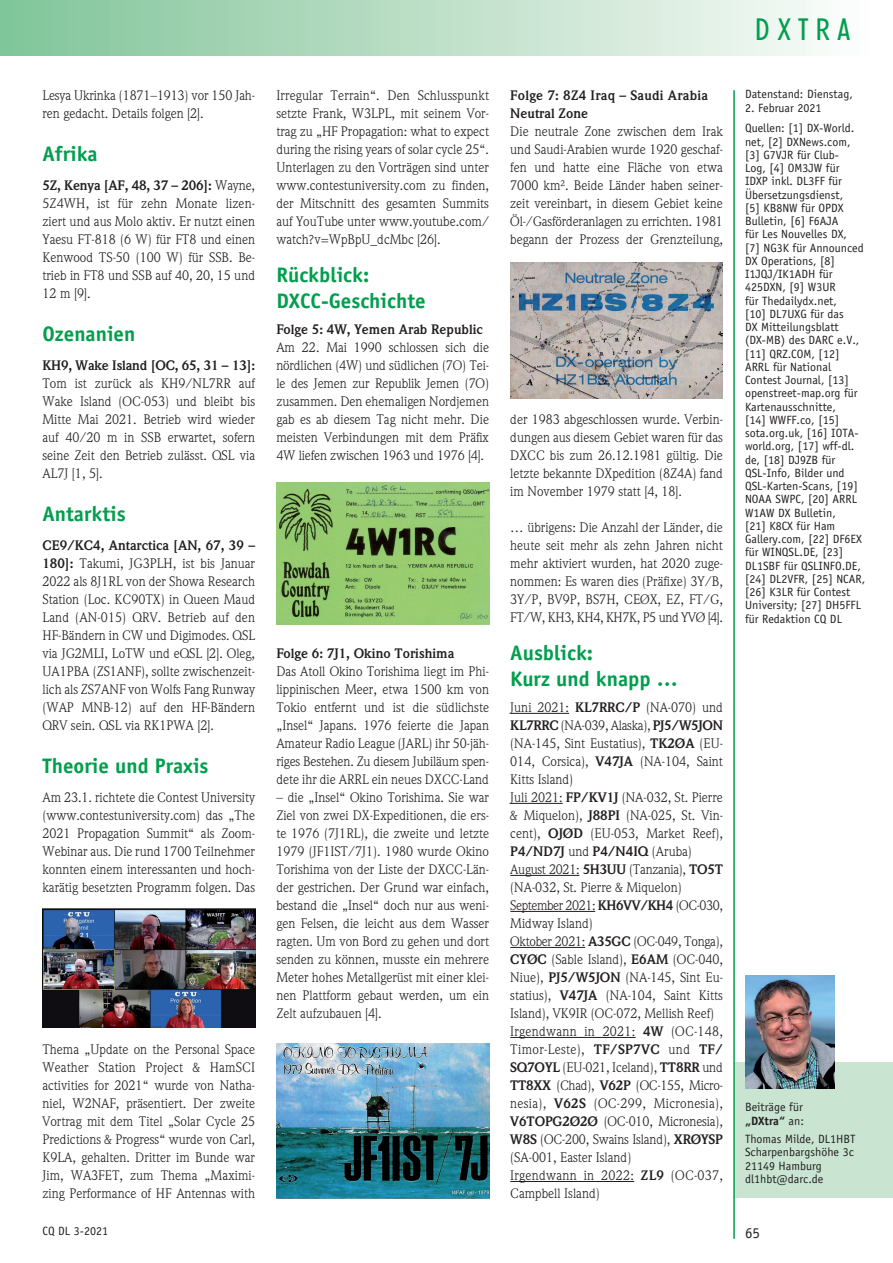
<style>
.page{position:relative;width:893px;height:1263px;background:#fff}
.page>*{position:absolute;margin:0;border:0;box-sizing:border-box;transform-origin:0 0}
.t1{font:condensed 30px "Limerick";letter-spacing:.26em;color:#009e4d}
.t2{font:700 21px/25.2px "Officina Sans";color:#009e4d}
.t3{font:15px "Officina Sans";color:#231f20}
.t4{font:13.5px/18px "Weidemann";color:#231f20;text-align:justify}
.t5{font:700 13.5px "Weidemann";color:#231f20}
.t6{font:700 13.5px/18px "Weidemann";letter-spacing:.02em;color:#231f20}
.t7{font:12px/13.2px "Officina Sans";color:#231f20}
.s1{font-weight:700}
</style>
<div class="page">
<div style="left:0;top:0;width:893px;height:55px;background:linear-gradient(to right,#80c498,#fffefd)"></div>
<div style="left:735px;top:1062px;width:158px;height:136px;background:#c9e4d1"></div>
<img style="left:745px;top:976px;width:89px;height:112px">
<img style="left:42px;top:908px;width:213px;height:120px">
<hr style="left:510px;top:713px;width:59px;height:1px;background:#231f20">
<hr style="left:510px;top:803px;width:53px;height:1px;background:#231f20">
<hr style="left:510px;top:875px;width:69px;height:1px;background:#231f20">
<hr style="left:510px;top:911px;width:85px;height:1px;background:#231f20">
<hr style="left:510px;top:947px;width:75px;height:1px;background:#231f20">
<hr style="left:510px;top:1037px;width:125px;height:1px;background:#231f20">
<hr style="left:510px;top:1181px;width:124px;height:1px;background:#231f20">
<img style="left:276px;top:482px;width:213px;height:142px">
<img style="left:276px;top:1043px;width:213px;height:155px">
<img style="left:510px;top:262px;width:213px;height:137px">
<hr style="left:733px;top:90px;width:2px;height:1149px;background:#009e4d">
<p class="t4" style="left:42px;top:86px;width:214px">Lesya Ukrinka (1871–1913) vor 150 Jah&shy;ren gedacht. Details folgen [2].</p>
<h2 class="t2" style="left:42px;top:141px;width:57px">Afrika</h2>
<p class="t4" style="left:42px;top:176px;width:214px"><span class="s1">5Z, Kenya [AF, 48, 37 – 206]:</span> Wayne, 5Z4WH, ist für zehn Monate lizen&shy;ziert und aus Molo aktiv. Er nutzt einen Yaesu FT-818 (6 W) für FT8 und einen Kenwood TS-50 (100 W) für SSB. Be&shy;trieb in FT8 und SSB auf 40, 20, 15 und 12 m [9].</p>
<h2 class="t2" style="left:42px;top:321px;width:94px">Ozenanien</h2>
<p class="t5" style="left:42px;top:357px;width:214px">KH9, Wake Island [OC, 65, 31 – 13]:</p>
<p class="t4" style="left:42px;top:374px;width:214px">Tom ist zurück als KH9/NL7RR auf Wake Island (OC-053) und bleibt bis Mitte Mai 2021. Betrieb wird wieder auf 40/20 m in SSB erwartet, sofern seine Zeit den Betrieb zulässt. QSL via AL7J [1, 5].</p>
<h2 class="t2" style="left:42px;top:501px;width:85px">Antarktis</h2>
<p class="t4" style="left:42px;top:536px;width:214px"><span class="s1">CE9/KC4, Antarctica [AN, 67, 39 – 180]:</span> Takumi, JG3PLH, ist bis Januar 2022 als 8J1RL von der Showa Research Station (Loc. KC90TX) in Queen Maud Land (AN-015) QRV. Betrieb auf den HF-Bändern in CW und Digimodes. QSL via JG2MLI, LoTW und eQSL [2]. Oleg, UA1PBA (ZS1ANF), sollte zwischenzeit&shy;lich als ZS7ANF von Wolfs Fang Runway (WAP MNB-12) auf den HF-Bändern QRV sein. QSL via RK1PWA [2].</p>
<h2 class="t2" style="left:42px;top:753px;width:168px">Theorie und Praxis</h2>
<p class="t4" style="left:42px;top:788px;width:214px">Am 23.1. richtete die Contest University (www.contestuniversity.com) das „The 2021 Propagation Summit“ als Zoom-Webinar aus. Die rund 1700 Teilnehmer konnten einem interessanten und hoch&shy;karätig besetzten Programm folgen. Das</p>
<p class="t4" style="left:42px;top:1040px;width:214px">Thema „Update on the Personal Space Weather Station Project &amp; HamSCI activities for 2021“ wurde von Natha&shy;niel, W2NAF, präsentiert. Der zweite Vortrag mit dem Titel „Solar Cycle 25<br>Predictions &amp; Progress“ wurde von Carl, K9LA, gehalten. Dritter im Bunde war Jim, WA3FET, zum Thema „Maximi&shy;zing Performance of HF Antennas with</p>
<p class="t4" style="left:276px;top:86px;width:214px">Irregular Terrain“. Den Schlusspunkt setzte Frank, W3LPL, mit seinem Vor&shy;trag zu „HF Propagation: what to expect during the rising years of solar cycle 25“.<br>Unterlagen zu den Vorträgen sind unter www.contestuniversity.com zu finden, der Mitschnitt des gesamten Summits auf YouTube unter www.youtube.com/ watch?v=WpBpU_dcMbc [26].</p>
<h2 class="t2" style="left:276px;top:262px;width:151px">Rückblick:<br>DXCC-Geschichte</h2>
<p class="t5" style="left:276px;top:321px;width:208px">Folge 5: 4W, Yemen Arab Republic</p>
<p class="t4" style="left:276px;top:338px;width:214px">Am 22. Mai 1990 schlossen sich die nördlichen (4W) und südlichen (7O) Tei&shy;le des Jemen zur Republik Jemen (7O) zusammen. Den ehemaligen Nordjemen gab es ab diesem Tag nicht mehr. Die meisten Verbindungen mit dem Präfix 4W liefen zwischen 1963 und 1976 [4].</p>
<p class="t5" style="left:276px;top:645px;width:179px">Folge 6: 7J1, Okino Torishima</p>
<p class="t4" style="left:276px;top:662px;width:214px">Das Atoll Okino Torishima liegt im Phi&shy;lippinischen Meer, etwa 1500 km von Tokio entfernt und ist die südlichste „Insel“ Japans. 1976 feierte die Japan Amateur Radio League (JARL) ihr 50-jäh&shy;riges Bestehen. Zu diesem Jubiläum spen&shy;dete ihr die ARRL ein neues DXCC-Land</p>
<p class="t4" style="left:276px;top:788px;width:214px">– die „Insel“ Okino Torishima. Sie war Ziel von zwei DX-Expeditionen, die ers&shy;te 1976 (7J1RL), die zweite und letzte 1979 (JF1IST/7J1). 1980 wurde Okino Torishima von der Liste der DXCC-Län&shy;der gestrichen. Der Grund war einfach, bestand die „Insel“ doch nur aus weni&shy;gen Felsen, die leicht aus dem Wasser ragten. Um von Bord zu gehen und dort senden zu können, musste ein mehrere Meter hohes Metallgerüst mit einer klei&shy;nen Plattform gebaut werden, um ein Zelt aufzubauen [4].</p>
<p class="t6" style="left:510px;top:86px;width:199px">Folge 7: 8Z4 Iraq – Saudi Arabia<br>Neutral Zone</p>
<p class="t4" style="left:510px;top:122px;width:214px">Die neutrale Zone zwischen dem Irak und Saudi-Arabien wurde 1920 geschaf&shy;fen und hatte eine Fläche von etwa 7000 km². Beide Länder haben seiner&shy;zeit vereinbart, in diesem Gebiet keine Öl-/Gasförderanlagen zu errichten. 1981 begann der Prozess der Grenzteilung,</p>
<p class="t4" style="left:510px;top:410px;width:214px">der 1983 abgeschlossen wurde. Verbin&shy;dungen aus diesem Gebiet waren für das DXCC bis zum 26.12.1981 gültig. Die letzte bekannte DXpedition (8Z4A) fand im November 1979 statt [4, 18].</p>
<p class="t4" style="left:510px;top:518px;width:214px">… übrigens: Die Anzahl der Länder, die heute seit mehr als zehn Jahren nicht mehr aktiviert wurden, hat 2020 zuge&shy;nommen: Es waren dies (Präfixe) 3Y/B, 3Y/P, BV9P, BS7H, CEØX, EZ, FT/G, FT/W, KH3, KH4, KH7K, P5 und YVØ [4].</p>
<h2 class="t2" style="left:510px;top:640px;width:169px">Ausblick:<br>Kurz und knapp …</h2>
<p class="t4" style="left:510px;top:698px;width:214px;text-align:left">Juni 2021: <span class="s1">KL7RRC/P</span> (NA-070) und<br><span class="s1">KL7RRC</span> (NA-039, Alaska), <span class="s1">PJ5/W5JON </span>(NA-145, Sint Eustatius), <span class="s1">TK2ØA</span> (EU-<br>014, Corsica), <span class="s1">V47JA</span> (NA-104, Saint<br>Kitts Island)<br>Juli 2021: <span class="s1">FP/KV1J</span> (NA-032, St. Pierre &amp; Miquelon), <span class="s1">J88PI</span> (NA-025, St. Vin&shy;cent), <span class="s1">OJØD</span> (EU-053, Market Reef),<br><span class="s1">P4/ND7J</span> und <span class="s1">P4/N4IQ</span> (Aruba)<br>August 2021: <span class="s1">5H3UU</span> (Tanzania), <span class="s1">TO5T </span>(NA-032, St. Pierre &amp; Miquelon)<br>September 2021: <span class="s1">KH6VV/KH4</span> (OC-030,<br>Midway Island)<br>Oktober 2021: <span class="s1">A35GC</span> (OC-049, Tonga),<br><span class="s1">CYØC</span> (Sable Island), <span class="s1">E6AM</span> (OC-040,<br>Niue), <span class="s1">PJ5/W5JON</span> (NA-145, Sint Eu&shy;statius), <span class="s1">V47JA</span> (NA-104, Saint Kitts<br>Island), VK9IR (OC-072, Mellish Reef)<br>Irgendwann in 2021: <span class="s1">4W</span> (OC-148,<br>Timor-Leste), <span class="s1">TF/SP7VC</span> und <span class="s1">TF/<br>SQ7OYL</span> (EU-021, Iceland), <span class="s1">TT8RR</span> und<br><span class="s1">TT8XX</span> (Chad), <span class="s1">V62P</span> (OC-155, Micro&shy;nesia), <span class="s1">V62S</span> (OC-299, Micronesia),<br><span class="s1">V6TOPG2Ø2Ø</span> (OC-010, Micronesia),<br><span class="s1">W8S</span> (OC-200, Swains Island), <span class="s1">XRØYSP </span>(SA-001, Easter Island)<br>Irgendwann in 2022: <span class="s1">ZL9</span> (OC-037,<br>Campbell Island)</p>
<h1 class="t1" style="left:755px;top:12px;width:96px">DXTRA</h1>
<p class="t7" style="left:745px;top:88px;width:109px">Datenstand: Dienstag,</p>
<p class="t7" style="left:745px;top:97px;width:111px;line-height:20.7px">2. Februar 2021<br>Quellen: [1] DX-World.</p>
<p class="t7" style="left:745px;top:135px;width:122px">net, [2] DXNews.com, [3] G7VJR für Club-<br>Log, [4] OM3JW für<br>IDXP inkl. DL3FF für<br>Übersetzungsdienst,<br>[5] KB8NW für OPDX<br>Bulletin, [6] F6AJA<br>für Les Nouvelles DX,<br>[7] NG3K für Announced<br>DX Operations, [8]<br>I1JQJ/IK1ADH für<br>425DXN, [9] W3UR<br>für Thedailydx.net,<br>[10] DL7UXG für das<br>DX Mitteilungsblatt (DX-MB) des DARC e.V., [11] QRZ.COM, [12]<br>ARRL für National<br>Contest Journal, [13] openstreet-map.org für<br>Kartenausschnitte,<br>[14] WWFF.co, [15] sota.org.uk, [16] IOTA&shy;world.org, [17] wff-dl. de, [18] DJ9ZB für<br>QSL-Info, Bilder und<br>QSL-Karten-Scans, [19]<br>NOAA SWPC, [20] ARRL<br>W1AW DX Bulletin,<br>[21] K8CX für Ham<br>Gallery.com, [22] DF6EX für WINQSL.DE, [23]<br>DL1SBF für QSLINFO.DE, [24] DL2VFR, [25] NCAR, [26] K3LR für Contest<br>University; [27] DH5FFL für Redaktion CQ DL</p>
<p class="t7" style="left:745px;top:1100px;width:60px">Beiträge für <span class="s1">„DXtra“</span> an:</p>
<p class="t7" style="left:745px;top:1131px;width:112px">Thomas Milde, DL1HBT<br>Scharpenbargshöhe 3c<br>21149 Hamburg dl1hbt@darc.de</p>
<p class="t7" style="left:42px;top:1224px;width:67px">CQ DL 3-2021</p>
<p class="t3" style="left:745px;top:1223px;width:16px">65</p>
</div>
